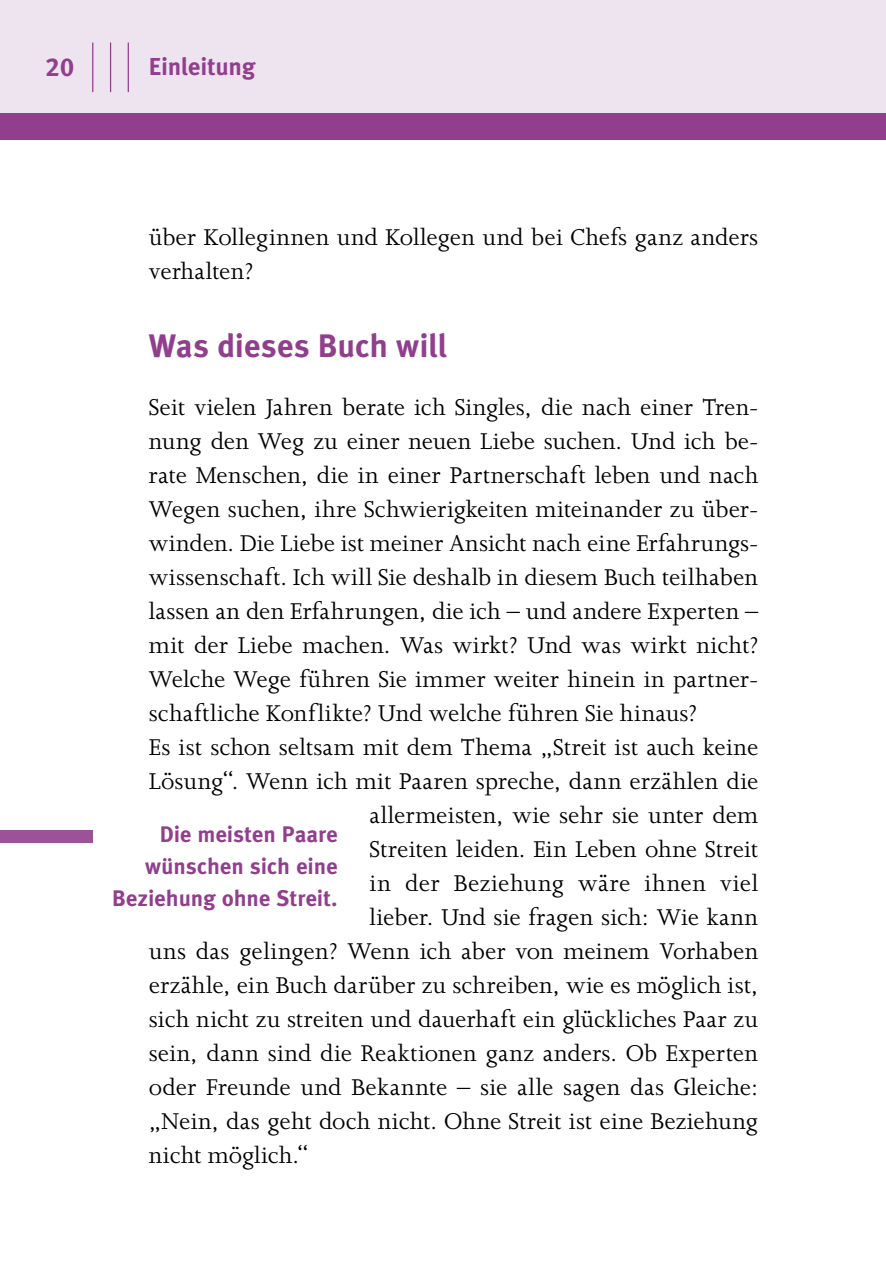
<style>
.page{position:relative;width:886px;height:1276px;background:#fff}
.page>*{position:absolute;margin:0;border:0;box-sizing:border-box;transform-origin:0 0}
.t1{font:700 32.5px "Meta Pro";letter-spacing:-.005em;color:#913f8d}
.t2{font:26.25px/34px "Joanna MT Std";letter-spacing:.01em;color:#000}
.t3{font:26.25px "Joanna MT Std";letter-spacing:-.01em;color:#000}
.t4{font:700 26px "Meta Pro";color:#913f8d}
.t5{font:700 24.5px "Meta Pro";letter-spacing:-.01em;color:#913f8d}
.t6{font:700 22.5px/31.5px "Meta Pro";letter-spacing:-.005em;color:#913f8d;text-align:right}
</style>
<div class="page">
<div style="left:0;top:830px;width:92px;height:12px;background:#9b5297"></div>
<div style="left:0;top:0;width:886px;height:120px;background:#eee4ef"></div>
<div style="left:0;top:113px;width:886px;height:27px;background:#913f8d"></div>
<hr style="left:92px;top:43px;width:1px;height:49px;background:#913f8d">
<hr style="left:110px;top:43px;width:1px;height:49px;background:#913f8d">
<hr style="left:128px;top:43px;width:1px;height:49px;background:#913f8d">
<p class="t4" style="left:45px;top:50px;width:31px">20</p>
<p class="t5" style="left:149px;top:51px;width:108px">Einleitung</p>
<p class="t2" style="left:149px;top:220px;width:611px">über Kolleginnen und Kollegen und bei Chefs ganz anders verhalten?</p>
<p class="t1" style="left:149px;top:325px;width:299px">Was dieses Buch will</p>
<p class="t2" style="left:149px;top:390px;width:611px">Seit vielen Jahren berate ich Singles, die nach einer Tren-</p>
<p class="t2" style="left:149px;top:424px;width:606px">nung den Weg zu einer neuen Liebe suchen. Und ich be--</p>
<p class="t2" style="left:149px;top:458px;width:611px">rate Menschen, die in einer Partnerschaft leben und nach</p>
<p class="t2" style="left:149px;top:492px;width:611px">Wegen suchen, ihre Schwierigkeiten miteinander zu über-</p>
<p class="t2" style="left:149px;top:526px;width:611px">winden. Die Liebe ist meiner Ansicht nach eine Erfahrungs-</p>
<p class="t2" style="left:149px;top:560px;width:611px">wissenschaft. Ich will Sie deshalb in diesem Buch teilhaben</p>
<p class="t2" style="left:149px;top:594px;width:611px">lassen an den Erfahrungen, die ich – und andere Experten –</p>
<p class="t2" style="left:149px;top:628px;width:611px">mit der Liebe machen. Was wirkt? Und was wirkt nicht?</p>
<p class="t2" style="left:149px;top:662px;width:611px">Welche Wege führen Sie immer weiter hinein in partner-</p>
<p class="t2" style="left:149px;top:696px;width:550px">schaftliche Konflikte? Und welche führen Sie hinaus?</p>
<p class="t2" style="left:149px;top:730px;width:611px">Es ist schon seltsam mit dem Thema „Streit ist auch keine</p>
<p class="t2" style="left:149px;top:764px;width:611px">Lösung“. Wenn ich mit Paaren spreche, dann erzählen die</p>
<p class="t2" style="left:370px;top:798px;width:390px">allermeisten, wie sehr sie unter dem</p>
<p class="t2" style="left:370px;top:832px;width:390px">Streiten leiden. Ein Leben ohne Streit</p>
<p class="t2" style="left:370px;top:866px;width:390px">in der Beziehung wäre ihnen viel</p>
<p class="t2" style="left:370px;top:900px;width:390px">lieber. Und sie fragen sich: Wie kann</p>
<p class="t2" style="left:149px;top:934px;width:611px">uns das gelingen? Wenn ich aber von meinem Vorhaben</p>
<p class="t2" style="left:149px;top:968px;width:611px">erzähle, ein Buch darüber zu schreiben, wie es möglich ist,</p>
<p class="t2" style="left:149px;top:1002px;width:611px">sich nicht zu streiten und dauerhaft ein glückliches Paar zu</p>
<p class="t2" style="left:149px;top:1036px;width:611px">sein, dann sind die Reaktionen ganz anders. Ob Experten</p>
<p class="t2" style="left:149px;top:1070px;width:611px">oder Freunde und Bekannte – sie alle sagen das Gleiche:</p>
<p class="t2" style="left:149px;top:1104px;width:611px">„Nein, das geht doch nicht. Ohne Streit ist eine Beziehung</p>
<p class="t3" style="left:149px;top:1141px;width:162px">nicht möglich.“</p>
<p class="t6" style="left:112px;top:819px;width:227px">Die meisten Paare wünschen sich eine<br>Beziehung ohne Streit.</p>
</div>
